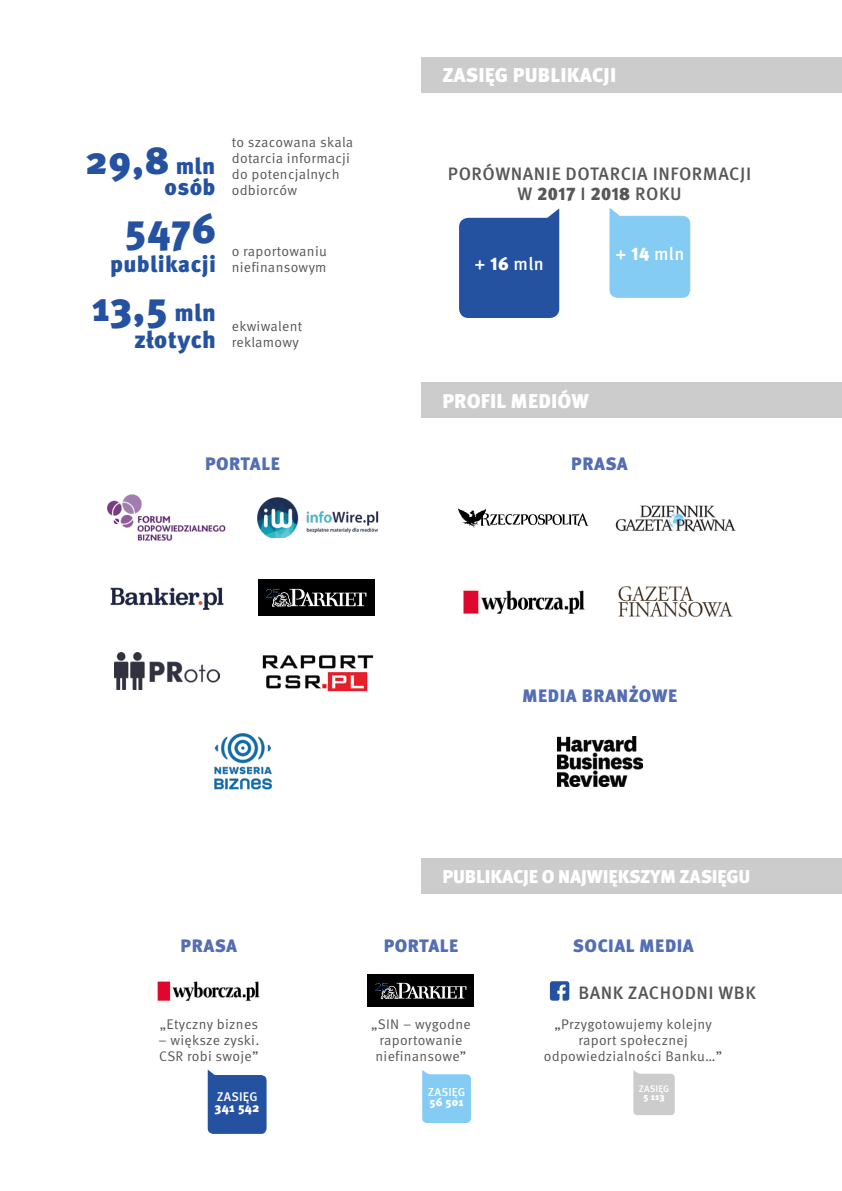
<style>
.page{position:relative;width:842px;height:1191px;background:#fff}
.page>*{position:absolute;margin:0;border:0;box-sizing:border-box;transform-origin:0 0}
.t1{font:900 41px "Meta Pro";color:#2552a0}
.t2{font:900 39.2px "Meta Pro";color:#2552a0}
.t3{font:900 24px "Meta Pro";letter-spacing:.015em;color:#2552a0}
.t4{font:900 22.9px "Meta Pro";letter-spacing:.015em;color:#2552a0}
.t5{font:900 20px "Meta Pro";letter-spacing:.01em;color:#fff}
.t6{font:900 18.5px "Meta Pro";letter-spacing:-.01em;color:#fff}
.t7{font:500 18px/20px "Meta Pro";letter-spacing:.03em;color:#575756;text-align:center}
.t8{font:900 18px "Meta Pro";letter-spacing:.03em;color:#546eb3}
.t9{font:500 18px "Meta Pro";letter-spacing:.015em;color:#fff}
.t10{font:14px/16px "Meta Pro Norm";letter-spacing:.02em;color:#575756}
.t11{font:500 12.6px "Meta Pro";letter-spacing:.02em;color:#fff}
.t12{font:900 12.6px "Meta Pro";letter-spacing:.02em;color:#fff}
.t13{font:500 11.6px "Meta Pro";letter-spacing:.02em;color:#fff}
.t14{font:900 11.6px "Meta Pro";color:#fff}
.t15{font:500 9.4px "Meta Pro";letter-spacing:.02em;color:#fff}
.t16{font:900 9.4px "Meta Pro";color:#fff}
.s1{font-size:22.9px}
.s2{font-size:24px}
.s3{font-weight:900}
</style>
<div class="page">
<svg style="left:459px;top:208px;width:100px;height:110px;background:#3861a8"></svg>
<svg style="left:609px;top:208px;width:82px;height:90px;background:#90d1f4"></svg>
<div style="left:421px;top:382px;width:421px;height:36px;background:#ccc"></div>
<img style="left:107px;top:494px;width:119px;height:47px">
<img style="left:258px;top:497px;width:121px;height:41px">
<img style="left:557px;top:736px;width:85px;height:51px">
<img style="left:262px;top:655px;width:112px;height:37px">
<img style="left:114px;top:652px;width:105px;height:37px">
<img style="left:214px;top:733px;width:58px;height:57px">
<svg style="left:458px;top:508px;width:131px;height:20px"></svg>
<img style="left:615px;top:505px;width:121px;height:27px">
<img style="left:463px;top:590px;width:122px;height:24px">
<img style="left:618px;top:585px;width:115px;height:32px">
<img style="left:110px;top:587px;width:114px;height:23px">
<div style="left:258px;top:579px;width:117px;height:37px;background:#000"></div>
<svg style="left:266px;top:589px;width:100px;height:18px"></svg>
<div style="left:421px;top:858px;width:421px;height:36px;background:#ccc"></div>
<img style="left:157px;top:981px;width:103px;height:20px">
<div style="left:368px;top:974px;width:106px;height:33px;background:#000"></div>
<svg style="left:375px;top:982px;width:91px;height:17px"></svg>
<svg style="left:550px;top:981px;width:19px;height:19px"></svg>
<svg style="left:208px;top:1069px;width:59px;height:64px;background:#3a63a9"></svg>
<svg style="left:422px;top:1070px;width:49px;height:53px;background:#8ed0f3"></svg>
<svg style="left:633px;top:1070px;width:42px;height:45px;background:#d0d0d0"></svg>
<div style="left:421px;top:57px;width:421px;height:35px;background:#ccc"></div>
<h2 class="t2" style="left:85px;top:129px;width:132px">29,8 <span class="s1">mln</span></h2>
<h3 class="t4" style="left:165px;top:168px;width:52px">osób</h3>
<p class="t10" style="left:232px;top:133px;width:123px">to szacowana skala dotarcia informacji do potencjalnych odbiorców</p>
<h1 class="t1" style="left:125px;top:196px;width:93px">5476</h1>
<h3 class="t4" style="left:110px;top:246px;width:108px">publikacji</h3>
<p class="t10" style="left:232px;top:242px;width:97px">o raportowaniu niefinansowym</p>
<h1 class="t1" style="left:92px;top:274px;width:126px">13,5 <span class="s2">mln</span></h1>
<h3 class="t3" style="left:134px;top:320px;width:83px">złotych</h3>
<p class="t10" style="left:232px;top:317px;width:72px">ekwiwalent reklamowy</p>
<h3 class="t5" style="left:442px;top:59px;width:175px">ZASIĘG PUBLIKACJI</h3>
<p class="t7" style="left:448px;top:162px;width:305px">PORÓWNANIE DOTARCIA INFORMACJI<br>W <span class="s3">2017</span> I <span class="s3">2018</span> ROKU</p>
<p class="t9" style="left:474px;top:250px;width:71px">+ <span class="s3">16</span> mln</p>
<p class="t9" style="left:615px;top:240px;width:70px">+ <span class="s3">14</span> mln</p>
<h3 class="t5" style="left:442px;top:385px;width:148px">PROFIL MEDIÓW</h3>
<p class="t8" style="left:205px;top:449px;width:76px">PORTALE</p>
<p class="t8" style="left:571px;top:449px;width:58px">PRASA</p>
<p class="t8" style="left:522px;top:681px;width:157px">MEDIA BRANŻOWE</p>
<h3 class="t6" style="left:442px;top:861px;width:310px">PUBLIKACJE O NAJWIĘKSZYM ZASIĘGU</h3>
<p class="t8" style="left:181px;top:931px;width:58px">PRASA</p>
<p class="t8" style="left:384px;top:931px;width:76px">PORTALE</p>
<p class="t8" style="left:573px;top:931px;width:123px">SOCIAL MEDIA</p>
<p class="t10" style="left:160px;top:1014px;width:100px">„Etyczny biznes</p>
<p class="t10" style="left:158px;top:1030px;width:102px">– większe zyski.<br>CSR robi swoje”</p>
<p class="t11" style="left:217px;top:1086px;width:42px">ZASIĘG</p>
<p class="t12" style="left:215px;top:1097px;width:47px">341 542</p>
<p class="t10" style="left:371px;top:1014px;width:101px;text-align:center">„SIN – wygodne raportowanie niefinansowe”</p>
<p class="t13" style="left:428px;top:1082px;width:39px">ZASIĘG</p>
<p class="t14" style="left:429px;top:1093px;width:36px">56 501</p>
<p class="t7" style="left:578px;top:982px;width:179px">BANK ZACHODNI WBK</p>
<p class="t10" style="left:544px;top:1014px;width:180px;text-align:center">„Przygotowujemy kolejny raport społecznej odpowiedzialności Banku…”</p>
<p class="t15" style="left:639px;top:1081px;width:32px">ZASIĘG</p>
<p class="t16" style="left:643px;top:1089px;width:23px">5 113</p>
</div>
